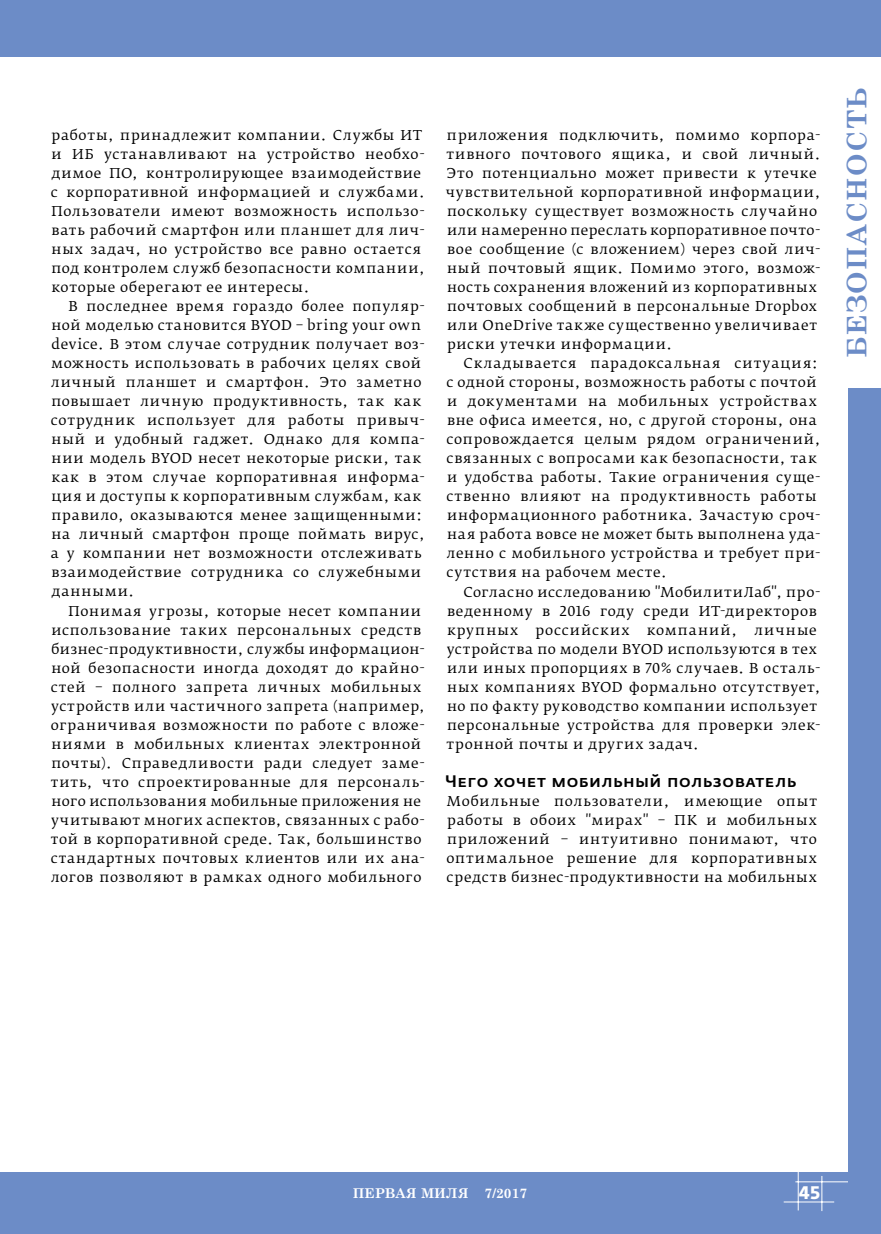
<style>
.page{position:relative;width:881px;height:1234px;background:#fff}
.page>*{position:absolute;margin:0;border:0;box-sizing:border-box;transform-origin:0 0}
.t1{font:700 27px "Century Schoolbook";letter-spacing:.05em;color:#6c8cc7}
.t2{font:700 18px "Fedra Sans Pro";color:#fff}
.t3{font:500 16.5px "Fedra Sans Pro";letter-spacing:.03em;color:#000}
.t4{font:13.5px/19px "Fedra Serif B Pro";letter-spacing:.05em;color:#000}
.t5{font:700 13.5px "Century Schoolbook";color:#fff}
.t6{font:13.5px "Fedra Serif B Pro";letter-spacing:.07em;color:#000}
</style>
<div class="page">
<div style="left:0;top:0;width:880px;height:57px;background:#6c8cc7"></div>
<div style="left:0;top:1172px;width:880px;height:61px;background:#6c8cc7"></div>
<hr style="left:783px;top:1201px;width:50px;height:1px;background:#fff">
<hr style="left:797px;top:1171px;width:1px;height:39px;background:#fff">
<hr style="left:821px;top:1175px;width:1px;height:35px;background:#fff">
<hr style="left:795px;top:1181px;width:85px;height:1px;background:#fff">
<div style="left:847px;top:0;width:33px;height:1233px;background:#6c8cc7"></div>
<div style="left:846px;top:57px;width:34px;height:330px;background:#fff"></div>
<p class="t4" style="left:51px;top:125px;width:375px">работы, принадлежит компании. Службы ИТ и ИБ устанавливают на устройство необхо&shy;димое ПО, контролирующее взаимодействие с корпоративной информацией и службами.<br>Пользователи имеют возможность использо&shy;вать рабочий смартфон или планшет для лич&shy;ных задач, но устройство все равно остается под контролем служб безопасности компании, которые оберегают ее интересы.</p>
<p class="t4" style="left:51px;top:296px;width:375px;text-indent:17px">В последнее время гораздо более популяр&shy;ной моделью становится BYOD – bring your own device. В этом случае сотрудник получает воз&shy;можность использовать в рабочих целях свой личный планшет и смартфон. Это заметно повышает личную продуктивность, так как сотрудник использует для работы привыч&shy;ный и удобный гаджет. Однако для компа&shy;нии модель BYOD несет некоторые риски, так как в этом случае корпоративная информа&shy;ция и доступы к корпоративным службам, как правило, оказываются менее защищенными: на личный смартфон проще поймать вирус, а у компании нет возможности отслеживать взаимодействие сотрудника со служебными данными.</p>
<p class="t4" style="left:51px;top:601px;width:375px;text-indent:18px">Понимая угрозы, которые несет компании использование таких персональных средств бизнес-продуктивности, службы информацион&shy;ной безопасности иногда доходят до крайно&shy;стей – полного запрета личных мобильных устройств или частичного запрета (например, ограничивая возможности по работе с вложе&shy;ниями в мобильных клиентах электронной почты). Справедливости ради следует заме&shy;тить, что спроектированные для персональ&shy;ного использования мобильные приложения не учитывают многих аспектов, связанных с рабо&shy;той в корпоративной среде. Так, большинство стандартных почтовых клиентов или их ана&shy;логов позволяют в рамках одного мобильного</p>
<p class="t4" style="left:445px;top:125px;width:376px">приложения подключить, помимо корпора&shy;тивного почтового ящика, и свой личный.<br>Это потенциально может привести к утечке чувствительной корпоративной информации, поскольку существует возможность случайно или намеренно переслать корпоративное почто&shy;вое сообщение (с вложением) через свой лич&shy;ный почтовый ящик. Помимо этого, возмож&shy;ность сохранения вложений из корпоративных почтовых сообщений в персональные Dropbox или OneDrive также существенно увеличивает риски утечки информации.</p>
<p class="t4" style="left:446px;top:354px;width:375px;text-indent:17px">Складывается парадоксальная ситуация: с одной стороны, возможность работы с почтой и документами на мобильных устройствах вне офиса имеется, но, с другой стороны, она сопровождается целым рядом ограничений, связанных с вопросами как безопасности, так и удобства работы. Такие ограничения суще&shy;ственно влияют на продуктивность работы информационного работника. Зачастую сроч&shy;ная работа вовсе не может быть выполнена уда&shy;ленно с мобильного устройства и требует при&shy;сутствия на рабочем месте.</p>
<p class="t4" style="left:447px;top:582px;width:375px;text-indent:16px">Согласно исследованию "МобилитиЛаб", про&shy;веденному в 2016 году среди ИТ-директоров крупных</p>
<p class="t6" style="left:535px;top:621px;width:96px">российских</p>
<p class="t4" style="left:646px;top:620px;width:92px">компаний,</p>
<p class="t4" style="left:446px;top:620px;width:375px;text-indent:308px">личные устройства по модели BYOD используются в тех или иных пропорциях в 70% случаев. В осталь&shy;ных компаниях BYOD формально отсутствует, но по факту руководство компании использует персональные устройства для проверки элек&shy;тронной почты и других задач.</p>
<p class="t3" style="left:445px;top:770px;width:352px">Чего хочет мобильный пользователь</p>
<p class="t4" style="left:446px;top:791px;width:372px;text-align:justify">Мобильные пользователи, имеющие опыт работы в обоих "мирах" – ПК и мобильных приложений – интуитивно понимают, что оптимальное решение для корпоративных средств бизнес-продуктивности на мобильных</p>
<h1 class="t1" style="left:835px;top:358px;width:272px;rotate:-90deg">Безопасность</h1>
<p class="t5" style="left:352px;top:1181px;width:176px">ПЕРВАЯ МИЛЯ 7/2017</p>
<h2 class="t2" style="left:798px;top:1180px;width:23px">45</h2>
</div>
